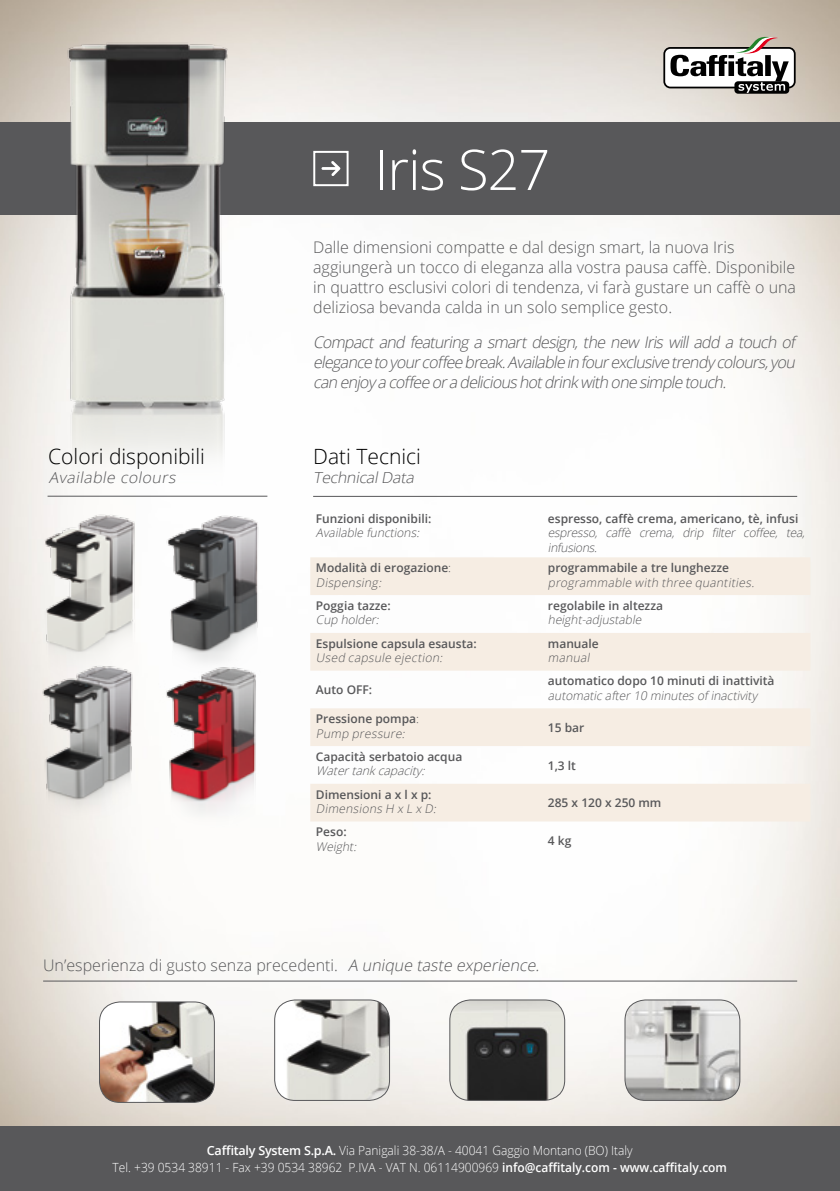
<style>
.page{position:relative;width:840px;height:1191px;background:#fff}
.page>*{position:absolute;margin:0;border:0;box-sizing:border-box;transform-origin:0 0}
.t1{font:300 56px "Open Sans";letter-spacing:-.02em;color:#fff}
.t2{font:300 21px "Open Sans";color:#000}
.t3{font:300 16px/20px "Open Sans";color:#58585a}
.t4{font:italic 300 16px/20px "Open Sans";letter-spacing:-.045em;color:#58585a}
.t5{font:italic 300 15.2px "Open Sans";color:#58585a;scale:1.05 1}
.t6{font:300 12.6px/16.8px "Open Sans";color:#fff;text-align:center;scale:.95 1}
.t7{font:600 12px/14.4px "Open Sans";color:#58585a}
.t8{font:italic 300 12px/14.4px "Open Sans";color:#58585a}
.s1{font-weight:300}
.s2{font-weight:300;font-style:italic}
.s3{font-style:italic}
.s4{font-weight:600}
</style>
<div class="page">
<img style="left:0;top:0;width:839px;height:1126px">
<div style="left:0;top:122px;width:839px;height:93px;background:#58585a"></div>
<div style="left:0;top:1126px;width:839px;height:65px;background:#58585a"></div>
<img style="left:99px;top:1002px;width:115px;height:100px">
<div style="left:99px;top:1001px;width:116px;height:101px;border:1px solid #58585a;border-radius:20px"></div>
<img style="left:624px;top:1000px;width:115px;height:100px">
<div style="left:624px;top:999px;width:115px;height:101px;border:1px solid #58585a;border-radius:20px"></div>
<img style="left:274px;top:1000px;width:115px;height:100px">
<div style="left:274px;top:999px;width:116px;height:101px;border:1px solid #58585a;border-radius:20px"></div>
<img style="left:449px;top:1000px;width:115px;height:100px">
<div style="left:449px;top:999px;width:115px;height:101px;border:1px solid #58585a;border-radius:20px"></div>
<img style="left:18px;top:5px;width:257px;height:483px">
<img style="left:12px;top:488px;width:123px;height:145px">
<img style="left:12px;top:633px;width:123px;height:200px">
<img style="left:135px;top:482px;width:153px;height:204px">
<img style="left:135px;top:634px;width:150px;height:200px">
<svg style="left:663px;top:36px;width:132px;height:58px"></svg>
<div style="left:313px;top:151px;width:35px;height:35px;border:2px solid #fff"></div>
<svg style="left:321px;top:161px;width:19px;height:15px"></svg>
<hr style="left:48px;top:496px;width:219px;height:1px;background:#58585a">
<hr style="left:313px;top:496px;width:483px;height:1px;background:#58585a">
<svg style="left:310px;top:557px;width:500px;height:113px;fill:#f6ede3"></svg>
<svg style="left:310px;top:708px;width:500px;height:113px;fill:#f6ede3"></svg>
<hr style="left:43px;top:980px;width:753px;height:1px;background:#58585a">
<h1 class="t1" style="left:374px;top:131px;width:177px">Iris S27</h1>
<p class="t3" style="left:313px;top:236px;width:484px">Dalle dimensioni compatte e dal design smart, la nuova Iris aggiungerà un tocco di eleganza alla vostra pausa caffè. Disponibile in quattro esclusivi colori di tendenza, vi farà gustare un caffè o una deliziosa bevanda calda in un solo semplice gesto.</p>
<h3 class="t4" style="left:313px;top:331px;width:486px">Compact and featuring a smart design, the new Iris will add a touch of elegancetoyourcoffeebreak.Availableinfourexclusivetrendy colours,you canenjoy acoffeeoradelicioushotdrinkwithonesimpletouch.</h3>
<h2 class="t2" style="left:48px;top:441px;width:158px">Colori disponibili</h2>
<h2 class="t2" style="left:313px;top:442px;width:109px">Dati Tecnici</h2>
<p class="t5" style="left:49px;top:467px;width:126px">Available colours</p>
<p class="t5" style="left:313px;top:467px;width:101px">TechnicalData</p>
<p class="t7" style="left:316px;top:511px;width:117px">Funzioni disponibili:</p>
<p class="t8" style="left:316px;top:525px;width:107px">Available functions:</p>
<p class="t7" style="left:547px;top:511px;width:252px">espresso, caffè crema, americano, tè, infusi</p>
<p class="t8" style="left:547px;top:525px;width:261px">espresso, caffè crema, drip filter coffee, tea, infusions.</p>
<p class="t7" style="left:316px;top:560px;width:137px">Modalità di erogazione<span class="s1">:<br></span><span class="s2">Dispensing:</span></p>
<p class="t7" style="left:547px;top:560px;width:183px">programmabile a tre lunghezze</p>
<p class="t8" style="left:547px;top:574px;width:211px">programmable with three quantities.</p>
<p class="t7" style="left:316px;top:598px;width:76px">Poggia tazze:</p>
<p class="t8" style="left:316px;top:612px;width:67px">Cup holder:</p>
<p class="t7" style="left:316px;top:636px;width:162px">Espulsione capsula esausta:</p>
<p class="t8" style="left:316px;top:650px;width:131px">Used capsule ejection:</p>
<p class="t7" style="left:316px;top:682px;width:58px">Auto OFF:</p>
<p class="t7" style="left:547px;top:598px;width:117px">regolabile in altezza</p>
<p class="t8" style="left:547px;top:612px;width:98px">height-adjustable</p>
<p class="t7" style="left:547px;top:636px;width:52px">manuale</p>
<p class="t8" style="left:547px;top:650px;width:46px">manual</p>
<p class="t7" style="left:547px;top:673px;width:228px">automatico dopo 10 minuti di inattività</p>
<p class="t8" style="left:547px;top:688px;width:211px">automatic after10 minutes of inactivity</p>
<p class="t7" style="left:316px;top:711px;width:105px">Pressione pompa<span class="s1">:<br></span><span class="s2">Pump pressure:</span></p>
<p class="t7" style="left:547px;top:720px;width:38px">15 bar</p>
<p class="t7" style="left:316px;top:749px;width:148px">Capacità serbatoio acqua</p>
<p class="t8" style="left:316px;top:763px;width:114px">Watertankcapacity:</p>
<p class="t7" style="left:547px;top:757px;width:30px">1,3 lt</p>
<p class="t7" style="left:316px;top:786px;width:117px">Dimensioni a x l x p:</p>
<p class="t8" style="left:316px;top:801px;width:124px">Dimensions H x L x D:</p>
<p class="t7" style="left:547px;top:795px;width:115px">285 x 120 x 250 mm</p>
<p class="t7" style="left:316px;top:824px;width:32px">Peso:</p>
<p class="t8" style="left:316px;top:839px;width:45px">Weight:</p>
<p class="t7" style="left:547px;top:833px;width:25px">4 kg</p>
<h3 class="t3" style="left:43px;top:954px;width:501px">Un’esperienza di gusto senza precedenti. <span class="s3">A unique taste experience.</span></h3>
<p class="t6" style="left:113px;top:1141px;width:648px"><span class="s4">Caffitaly System S.p.A.</span> Via Panigali 38-38/A - 40041 Gaggio Montano (BO) Italy<br>Tel. +39 0534 38911 - Fax +39 0534 38962 P.IVA - VAT N. 06114900969 <span class="s4">info@caffitaly.com - www.caffitaly.com</span></p>
</div>
